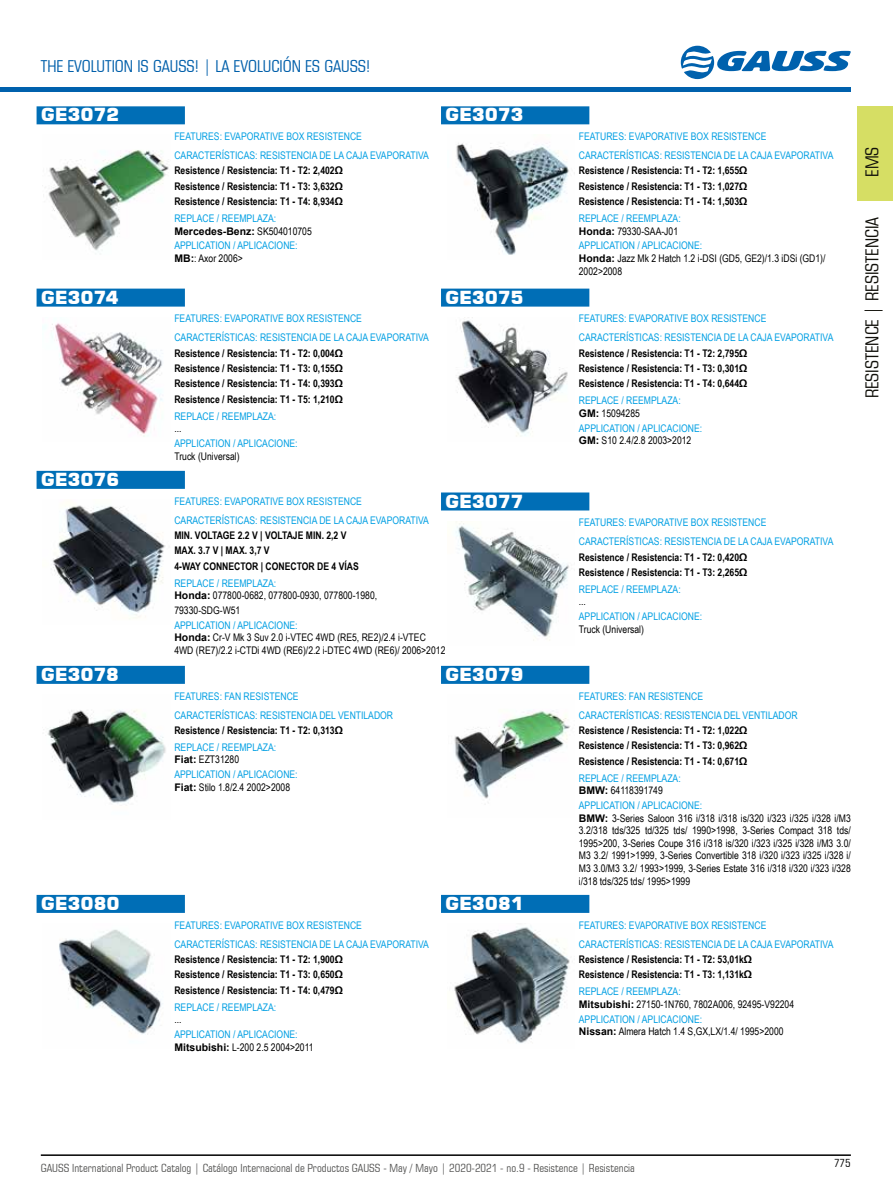
<style>
.page{position:relative;width:893px;height:1191px;background:#fff}
.page>*{position:absolute;margin:0;border:0;box-sizing:border-box;transform-origin:0 0}
.t1{font:18px "Square 721 Blk";letter-spacing:-.01em;color:#fff}
.t2{font:condensed 18px "Square 721 BT";color:#11100a}
.t3{font:condensed 16.5px "Square 721 BT";color:#005faa}
.t4{font:condensed 11.25px "Square 721 BT";color:#575756}
.t5{font:condensed 11.25px "Square 721 BT";color:#000}
.t6{font:10.5px/18.9px "Arial Narrow";color:#009fe3}
.t7{font:700 10.5px/15.5px "Arial Narrow";color:#000;text-align:justify}
.t8{font:10.5px/12.6px "Arial Narrow";color:#000}
.t9{font:700 10.5px "Arial";color:#000}
.s1{font-family:"Arial Narrow";font-weight:400}
.s2{font-family:"Arial";font-weight:700;color:#000}
.s3{color:#000}
.s4{color:#009fe3}
.s5{font-family:"Arial";font-weight:700}
</style>
<div class="page">
<hr style="left:41px;top:1154px;width:810px;height:1px;background:#000">
<div style="left:857px;top:106px;width:36px;height:95px;background:#d6de64"></div>
<hr style="left:0;top:87px;width:851px;height:4px;background:#0061ad">
<svg style="left:681px;top:46px;width:170px;height:33px"></svg>
<div style="left:37px;top:106px;width:148px;height:18px;background:#006eb6"></div>
<img style="left:48px;top:150px;width:121px;height:101px">
<div style="left:441px;top:106px;width:148px;height:18px;background:#006eb6"></div>
<img style="left:456px;top:143px;width:119px;height:112px">
<div style="left:37px;top:288px;width:148px;height:18px;background:#006eb6"></div>
<img style="left:43px;top:323px;width:120px;height:114px">
<div style="left:441px;top:288px;width:148px;height:18px;background:#006eb6"></div>
<img style="left:457px;top:317px;width:111px;height:120px">
<div style="left:37px;top:471px;width:148px;height:18px;background:#006eb6"></div>
<img style="left:52px;top:505px;width:113px;height:114px">
<div style="left:441px;top:492px;width:148px;height:18px;background:#006eb6"></div>
<img style="left:455px;top:521px;width:114px;height:120px">
<div style="left:37px;top:666px;width:148px;height:18px;background:#006eb6"></div>
<img style="left:43px;top:710px;width:123px;height:94px">
<div style="left:441px;top:666px;width:148px;height:18px;background:#006eb6"></div>
<img style="left:454px;top:711px;width:116px;height:88px">
<div style="left:37px;top:895px;width:148px;height:18px;background:#006eb6"></div>
<img style="left:59px;top:929px;width:104px;height:106px">
<div style="left:441px;top:895px;width:148px;height:18px;background:#006eb6"></div>
<img style="left:454px;top:927px;width:116px;height:116px">
<h2 class="t3" style="left:41px;top:56px;width:331px">THE EVOLUTION IS GAUSS! | LA EVOLUCIÓN ES GAUSS!</h2>
<h1 class="t1" style="left:41px;top:104px;width:80px">GE3072</h1>
<h1 class="t1" style="left:41px;top:286px;width:79px">GE3074</h1>
<h1 class="t1" style="left:41px;top:468px;width:80px">GE3076</h1>
<p class="t6" style="left:174px;top:126px;width:256px">FEATURES: EVAPORATIVE BOX RESISTENCE<br>CARACTERÍSTICAS: RESISTENCIA DE LA CAJA EVAPORATIVA</p>
<p class="t7" style="left:174px;top:162px;width:170px">Resistence / Resistencia: T1 - T2: 2,402Ω Resistence / Resistencia: T1 - T3: 3,632Ω Resistence / Resistencia: T1 - T4: 8,934Ω</p>
<p class="t6" style="left:174px;top:208px;width:103px">REPLACE / REEMPLAZA:</p>
<p class="t9" style="left:174px;top:224px;width:139px">Mercedes-Benz: <span class="s1">SK504010705</span></p>
<p class="t6" style="left:174px;top:239px;width:125px;line-height:12.6px">APPLICATION / APLICACIONE:<br><span class="s2">MB:</span><span class="s3">: Axor 2006&gt;</span></p>
<p class="t6" style="left:174px;top:309px;width:256px">FEATURES: EVAPORATIVE BOX RESISTENCE<br>CARACTERÍSTICAS: RESISTENCIA DE LA CAJA EVAPORATIVA</p>
<p class="t7" style="left:174px;top:345px;width:170px">Resistence / Resistencia: T1 - T2: 0,004Ω Resistence / Resistencia: T1 - T3: 0,155Ω Resistence / Resistencia: T1 - T4: 0,393Ω Resistence / Resistencia: T1 - T5: 1,210Ω</p>
<p class="t6" style="left:174px;top:406px;width:103px">REPLACE / REEMPLAZA:</p>
<p class="t8" style="left:174px;top:422px;width:9px">...</p>
<p class="t6" style="left:174px;top:433px;width:125px">APPLICATION / APLICACIONE:</p>
<p class="t8" style="left:174px;top:449px;width:67px">Truck (Universal)</p>
<h1 class="t1" style="left:445px;top:104px;width:80px">GE3073</h1>
<h1 class="t1" style="left:445px;top:286px;width:80px">GE3075</h1>
<h1 class="t1" style="left:41px;top:663px;width:80px">GE3078</h1>
<h1 class="t1" style="left:41px;top:892px;width:80px">GE3080</h1>
<h1 class="t1" style="left:445px;top:490px;width:80px">GE3077</h1>
<p class="t6" style="left:174px;top:491px;width:256px">FEATURES: EVAPORATIVE BOX RESISTENCE<br>CARACTERÍSTICAS: RESISTENCIA DE LA CAJA EVAPORATIVA</p>
<p class="t7" style="left:174px;top:527px;width:186px;text-align:left">MIN. VOLTAGE 2.2 V | VOLTAJE MIN. 2,2 V<br>MAX. 3.7 V | MAX. 3,7 V<br>4-WAY CONNECTOR | CONECTOR DE 4 VÍAS</p>
<p class="t8" style="left:174px;top:576px;width:204px"><span class="s4">REPLACE / REEMPLAZA:<br></span><span class="s5">Honda:</span> 077800-0682, 077800-0930, 077800-1980,</p>
<p class="t8" style="left:174px;top:603px;width:68px">79330-SDG-W51</p>
<p class="t8" style="left:174px;top:618px;width:273px"><span class="s4">APPLICATION / APLICACIONE:<br></span><span class="s5">Honda:</span> Cr-V Mk 3 Suv 2.0 i-VTEC 4WD (RE5, RE2)/2.4 i-VTEC<br>4WD (RE7)/2.2 i-CTDi 4WD (RE6)/2.2 i-DTEC 4WD (RE6)/ 2006&gt;2012</p>
<p class="t6" style="left:174px;top:686px;width:220px">FEATURES: FAN RESISTENCE<br>CARACTERÍSTICAS: RESISTENCIA DEL VENTILADOR</p>
<p class="t7" style="left:174px;top:722px;width:170px">Resistence / Resistencia: T1 - T2: 0,313Ω</p>
<p class="t6" style="left:174px;top:740px;width:103px;line-height:12.6px">REPLACE / REEMPLAZA:<br><span class="s2">Fiat:</span> <span class="s3">EZT31280</span></p>
<p class="t6" style="left:174px;top:767px;width:125px;line-height:12.6px">APPLICATION / APLICACIONE:<br><span class="s2">Fiat:</span> <span class="s3">Stilo 1.8/2.4 2002&gt;2008</span></p>
<h1 class="t1" style="left:445px;top:663px;width:80px">GE3079</h1>
<p class="t6" style="left:174px;top:915px;width:256px">FEATURES: EVAPORATIVE BOX RESISTENCE<br>CARACTERÍSTICAS: RESISTENCIA DE LA CAJA EVAPORATIVA</p>
<p class="t7" style="left:174px;top:951px;width:170px">Resistence / Resistencia: T1 - T2: 1,900Ω Resistence / Resistencia: T1 - T3: 0,650Ω Resistence / Resistencia: T1 - T4: 0,479Ω</p>
<p class="t6" style="left:174px;top:997px;width:103px">REPLACE / REEMPLAZA:</p>
<p class="t8" style="left:174px;top:1012px;width:9px">...</p>
<p class="t6" style="left:174px;top:1027px;width:141px;line-height:12.6px">APPLICATION / APLICACIONE:<br><span class="s2">Mitsubishi:</span> <span class="s3">L-200 2.5 2004&gt;2011</span></p>
<h1 class="t1" style="left:445px;top:892px;width:80px">GE3081</h1>
<p class="t6" style="left:579px;top:126px;width:256px">FEATURES: EVAPORATIVE BOX RESISTENCE<br>CARACTERÍSTICAS: RESISTENCIA DE LA CAJA EVAPORATIVA</p>
<p class="t7" style="left:579px;top:162px;width:170px">Resistence / Resistencia: T1 - T2: 1,655Ω Resistence / Resistencia: T1 - T3: 1,027Ω Resistence / Resistencia: T1 - T4: 1,503Ω</p>
<p class="t6" style="left:579px;top:212px;width:103px;line-height:12.6px">REPLACE / REEMPLAZA:<br><span class="s2">Honda:</span> <span class="s3">79330-SAA-J01</span></p>
<p class="t8" style="left:579px;top:239px;width:248px"><span class="s4">APPLICATION / APLICACIONE:<br></span><span class="s5">Honda:</span> Jazz Mk 2 Hatch 1.2 i-DSI (GD5, GE2)/1.3 iDSi (GD1)/<br>2002&gt;2008</p>
<p class="t6" style="left:579px;top:309px;width:256px">FEATURES: EVAPORATIVE BOX RESISTENCE<br>CARACTERÍSTICAS: RESISTENCIA DE LA CAJA EVAPORATIVA</p>
<p class="t7" style="left:579px;top:345px;width:170px">Resistence / Resistencia: T1 - T2: 2,795Ω Resistence / Resistencia: T1 - T3: 0,301Ω Resistence / Resistencia: T1 - T4: 0,644Ω</p>
<p class="t6" style="left:579px;top:394px;width:103px;line-height:12.6px">REPLACE / REEMPLAZA:<br><span class="s2">GM:</span> <span class="s3">15094285</span></p>
<p class="t6" style="left:579px;top:421px;width:125px;line-height:12.6px">APPLICATION / APLICACIONE:<br><span class="s2">GM:</span> <span class="s3">S10 2.4/2.8 2003&gt;2012</span></p>
<h1 class="t2" style="left:861px;top:177px;width:32px;rotate:-90deg">EMS</h1>
<h1 class="t2" style="left:861px;top:398px;width:183px;rotate:-90deg">RESISTENCE | RESISTENCIA</h1>
<p class="t6" style="left:579px;top:512px;width:256px">FEATURES: EVAPORATIVE BOX RESISTENCE<br>CARACTERÍSTICAS: RESISTENCIA DE LA CAJA EVAPORATIVA</p>
<p class="t7" style="left:579px;top:548px;width:170px">Resistence / Resistencia: T1 - T2: 0,420Ω<br>Resistence / Resistencia: T1 - T3: 2,265Ω</p>
<p class="t6" style="left:579px;top:579px;width:103px">REPLACE / REEMPLAZA:</p>
<p class="t8" style="left:579px;top:595px;width:9px">...</p>
<p class="t6" style="left:579px;top:606px;width:125px">APPLICATION / APLICACIONE:</p>
<p class="t8" style="left:579px;top:622px;width:67px">Truck (Universal)</p>
<p class="t6" style="left:579px;top:686px;width:220px">FEATURES: FAN RESISTENCE<br>CARACTERÍSTICAS: RESISTENCIA DEL VENTILADOR</p>
<p class="t7" style="left:579px;top:722px;width:170px">Resistence / Resistencia: T1 - T2: 1,022Ω Resistence / Resistencia: T1 - T3: 0,962Ω Resistence / Resistencia: T1 - T4: 0,671Ω</p>
<p class="t6" style="left:579px;top:771px;width:103px;line-height:12.6px">REPLACE / REEMPLAZA:<br><span class="s2">BMW:</span> <span class="s3">64118391749</span></p>
<p class="t8" style="left:579px;top:798px;width:274px"><span class="s4">APPLICATION / APLICACIONE:<br></span><span class="s5">BMW:</span> 3-Series Saloon 316 i/318 i/318 is/320 i/323 i/325 i/328 i/M3<br>3.2/318 tds/325 td/325 tds/ 1990&gt;1998, 3-Series Compact 318 tds/ 1995&gt;200, 3-Series Coupe 316 i/318 is/320 i/323 i/325 i/328 i/M3 3.0/ M3 3.2/ 1991&gt;1999, 3-Series Convertible 318 i/320 i/323 i/325 i/328 i/ M3 3.0/M3 3.2/ 1993&gt;1999, 3-Series Estate 316 i/318 i/320 i/323 i/328 i/318 tds/325 tds/ 1995&gt;1999</p>
<p class="t6" style="left:579px;top:915px;width:256px">FEATURES: EVAPORATIVE BOX RESISTENCE<br>CARACTERÍSTICAS: RESISTENCIA DE LA CAJA EVAPORATIVA</p>
<p class="t7" style="left:579px;top:951px;width:175px">Resistence / Resistencia: T1 - T2: 53,01kΩ<br>Resistence / Resistencia: T1 - T3: 1,131kΩ</p>
<p class="t8" style="left:579px;top:984px;width:217px"><span class="s4">REPLACE / REEMPLAZA:<br></span><span class="s5">Mitsubishi:</span> 27150-1N760, 7802A006, 92495-V92204</p>
<p class="t8" style="left:579px;top:1012px;width:206px"><span class="s4">APPLICATION / APLICACIONE:<br></span><span class="s5">Nissan:</span> Almera Hatch 1.4 S,GX,LX/1.4/ 1995&gt;2000</p>
<p class="t4" style="left:41px;top:1161px;width:596px">GAUSS International Product Catalog | Catálogo Internacional de Productos GAUSS - May / Mayo | 2020-2021 - no.9 - Resistence | Resistencia</p>
<p class="t5" style="left:834px;top:1156px;width:18px">775</p>
</div>
